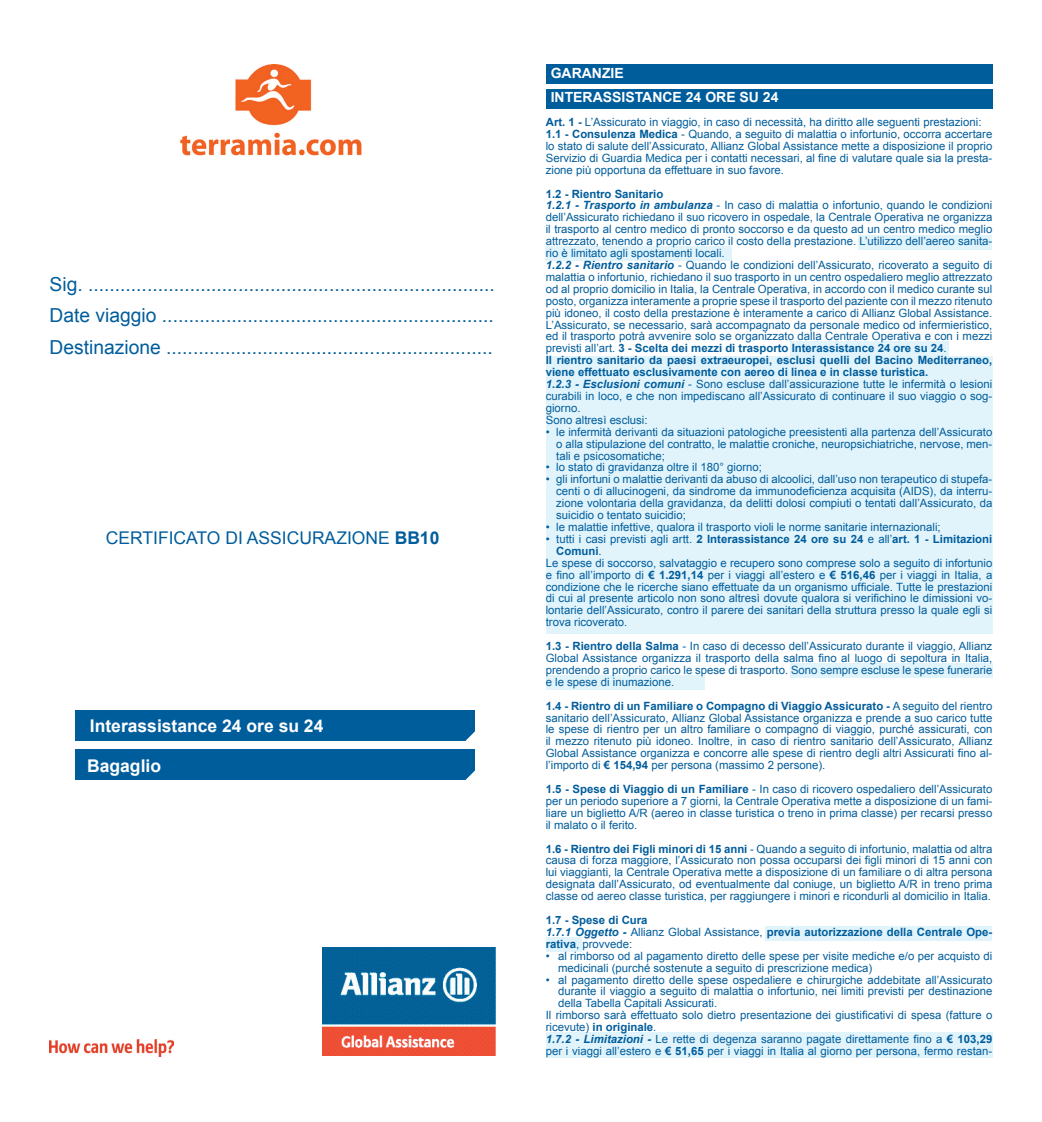
<style>
.page{position:relative;width:1042px;height:1122px;background:#fff}
.page>*{position:absolute;margin:0;border:0;box-sizing:border-box;transform-origin:0 0}
.t1{font:19.25px/31.5px "Arial";color:#005d9c;text-align:justify}
.t2{font:700 17.5px "Arial";color:#fff}
.t3{font:17.5px "Arial";color:#005d9c}
.t4{font:700 14px/23.8px "Arial";color:#fff}
.t5{font:11.38px/11.9px "Arial";color:#005d9c;text-align:justify}
.t6{font:700 11.38px/11.9px "Arial";color:#005d9c}
.s1{font-weight:700}
.s2{font-weight:700;font-style:italic}
.s3{font-weight:400}
.s4{font-style:italic}
</style>
<div class="page">
<div style="left:790px;top:341px;width:158px;height:15px;background:#e1f4fc"></div>
<div style="left:546px;top:246px;width:186px;height:14px;background:#e1f4fc"></div>
<div style="left:858px;top:235px;width:134px;height:15px;background:#e1f4fc"></div>
<div style="left:546px;top:1031px;width:446px;height:26px;background:#e1f4fc"></div>
<div style="left:765px;top:925px;width:227px;height:15px;background:#e1f4fc"></div>
<div style="left:546px;top:937px;width:35px;height:15px;background:#e1f4fc"></div>
<div style="left:790px;top:662px;width:202px;height:15px;background:#e1f4fc"></div>
<div style="left:546px;top:675px;width:158px;height:15px;background:#e1f4fc"></div>
<div style="left:546px;top:356px;width:446px;height:277px;background:#e1f4fc"></div>
<div style="left:546px;top:89px;width:446px;height:20px;background:#005d9c"></div>
<div style="left:546px;top:64px;width:446px;height:20px;background:#005d9c"></div>
<img style="left:322px;top:947px;width:174px;height:108px">
<img style="left:50px;top:1039px;width:124px;height:16px">
<div style="left:75px;top:710px;width:400px;height:30px;background:#005d9c"></div>
<svg style="left:465px;top:731px;width:10px;height:10px"></svg>
<div style="left:75px;top:749px;width:400px;height:30px;background:#005d9c"></div>
<svg style="left:465px;top:770px;width:10px;height:10px"></svg>
<img style="left:180px;top:64px;width:182px;height:92px">
<p class="t1" style="left:50px;top:268px;width:447px">Sig. ............................................................................<br>Date viaggio ..............................................................<br>Destinazione .............................................................</p>
<h2 class="t3" style="left:106px;top:526px;width:335px">CERTIFICATO DI ASSICURAZIONE <span class="s1">BB10</span></h2>
<h2 class="t2" style="left:90px;top:714px;width:235px">Interassistance 24 ore su 24</h2>
<h2 class="t2" style="left:87px;top:753px;width:75px">Bagaglio</h2>
<p class="t4" style="left:551px;top:62px;width:229px">GARANZIE<br>INTERASSISTANCE 24 ORE SU 24</p>
<p class="t5" style="left:546px;top:116px;width:448px;text-align:left"><span class="s1">Art. 1 -</span> L’Assicurato in viaggio, in caso di necessità, ha diritto alle seguenti prestazioni:<br><span class="s1">1.1 - Consulenza Medica</span> - Quando, a seguito di malattia o infortunio, occorra accertare lo stato di salute dell’Assicurato, Allianz Global Assistance mette a disposizione il proprio Servizio di Guardia Medica per i contatti necessari, al fine di valutare quale sia la presta&shy;zione più opportuna da effettuare in suo favore.</p>
<p class="t5" style="left:546px;top:188px;width:448px;text-align:left"><span class="s1">1.2 - Rientro Sanitario<br></span><span class="s2">1.2.1 - Trasporto in ambulanza</span> - In caso di malattia o infortunio, quando le condizioni dell’Assicurato richiedano il suo ricovero in ospedale, la Centrale Operativa ne organizza il trasporto al centro medico di pronto soccorso e da questo ad un centro medico meglio attrezzato, tenendo a proprio carico il costo della prestazione. L’utilizzo dell’aereo sanita&shy;rio è limitato agli spostamenti locali.<br><span class="s2">1.2.2 - Rientro sanitario</span> - Quando le condizioni dell’Assicurato, ricoverato a seguito di malattia o infortunio, richiedano il suo trasporto in un centro ospedaliero meglio attrezzato od al proprio domicilio in Italia, la Centrale Operativa, in accordo con il medico curante sul posto, organizza interamente a proprie spese il trasporto del paziente con il mezzo ritenuto più idoneo, il costo della prestazione è interamente a carico di Allianz Global Assistance.<br>L’Assicurato, se necessario, sarà accompagnato da personale medico od infermieristico, ed il trasporto potrà avvenire solo se organizzato dalla Centrale Operativa e con i mezzi previsti all’art. <span class="s1">3 - Scelta dei mezzi di trasporto Interassistance 24 ore su 24</span>.<br><span class="s1">Il rientro sanitario da paesi extraeuropei, esclusi quelli del Bacino Mediterraneo, viene effettuato esclusivamente con aereo di linea e in classe turistica.<br></span><span class="s2">1.2.3 - Esclusioni comuni</span> - Sono escluse dall’assicurazione tutte le infermità o lesioni curabili in loco, e che non impediscano all’Assicurato di continuare il suo viaggio o sog&shy;giorno.<br>Sono altresì esclusi:</p>
<p class="t5" style="left:556px;top:426px;width:437px;text-indent:-10px">• le infermità derivanti da situazioni patologiche preesistenti alla partenza dell’Assicurato o alla stipulazione del contratto, le malattie croniche, neuropsichiatriche, nervose, men&shy;tali e psicosomatiche;</p>
<p class="t5" style="left:546px;top:461px;width:218px">• lo stato di gravidanza oltre il 180° giorno;</p>
<p class="t5" style="left:556px;top:473px;width:437px;text-indent:-10px">• gli infortuni o malattie derivanti da abuso di alcoolici, dall’uso non terapeutico di stupefa&shy;centi o di allucinogeni, da sindrome da immunodeficienza acquisita (AIDS), da interru&shy;zione volontaria della gravidanza, da delitti dolosi compiuti o tentati dall’Assicurato, da suicidio o tentato suicidio;</p>
<p class="t5" style="left:546px;top:521px;width:396px">• le malattie infettive, qualora il trasporto violi le norme sanitarie internazionali;</p>
<p class="t6" style="left:546px;top:533px;width:448px"><span class="s3">• tutti i casi previsti agli artt.</span> 2 Interassistance 24 ore su 24 <span class="s3">e all’</span>art. 1 - Limitazioni</p>
<p class="t6" style="left:556px;top:545px;width:47px">Comuni<span class="s3">.</span></p>
<p class="t5" style="left:546px;top:556px;width:448px">Le spese di soccorso, salvataggio e recupero sono comprese solo a seguito di infortunio</p>
<p class="t5" style="left:546px;top:568px;width:448px">e fino all’importo di <span class="s1">€ 1.291,14</span> per i viaggi all’estero e <span class="s1">€ 516,46</span> per i viaggi in Italia, a</p>
<p class="t5" style="left:546px;top:580px;width:448px">condizione che le ricerche siano effettuate da un organismo ufficiale. Tutte le prestazioni</p>
<p class="t5" style="left:546px;top:592px;width:448px">di cui al presente articolo non sono altresì dovute qualora si verifichino le dimissioni vo-</p>
<p class="t5" style="left:546px;top:604px;width:448px">lontarie dell’Assicurato, contro il parere dei sanitari della struttura presso la quale egli si</p>
<p class="t5" style="left:546px;top:616px;width:83px">trova ricoverato.</p>
<p class="t5" style="left:546px;top:640px;width:448px"><span class="s1">1.3 - Rientro della Salma</span> - In caso di decesso dell’Assicurato durante il viaggio, Allianz Global Assistance organizza il trasporto della salma fino al luogo di sepoltura in Italia, prendendo a proprio carico le spese di trasporto. Sono sempre escluse le spese funerarie e le spese di inumazione.</p>
<p class="t5" style="left:546px;top:699px;width:448px"><span class="s1">1.4 - Rientro di un Familiare o Compagno di Viaggio Assicurato -</span> A seguito del rientro sanitario dell’Assicurato, Allianz Global Assistance organizza e prende a suo carico tutte le spese di rientro per un altro familiare o compagno di viaggio, purché assicurati, con il mezzo ritenuto più idoneo. Inoltre, in caso di rientro sanitario dell’Assicurato, Allianz Global Assistance organizza e concorre alle spese di rientro degli altri Assicurati fino al&shy;l’importo di <span class="s1">€ 154,94</span> per persona (massimo 2 persone).</p>
<p class="t5" style="left:546px;top:783px;width:448px"><span class="s1">1.5 - Spese di Viaggio di un Familiare</span> - In caso di ricovero ospedaliero dell’Assicurato per un periodo superiore a 7 giorni, la Centrale Operativa mette a disposizione di un fami&shy;liare un biglietto A/R (aereo in classe turistica o treno in prima classe) per recarsi presso il malato o il ferito.</p>
<p class="t5" style="left:546px;top:842px;width:448px"><span class="s1">1.6 - Rientro dei Figli minori di 15 anni</span> - Quando a seguito di infortunio, malattia od altra causa di forza maggiore, l’Assicurato non possa occuparsi dei figli minori di 15 anni con lui viaggianti, la Centrale Operativa mette a disposizione di un familiare o di altra persona designata dall’Assicurato, od eventualmente dal coniuge, un biglietto A/R in treno prima classe od aereo classe turistica, per raggiungere i minori e ricondurli al domicilio in Italia.</p>
<p class="t6" style="left:546px;top:914px;width:448px">1.7 - Spese di Cura<br><span class="s4">1.7.1 Oggetto -</span> <span class="s3">Allianz Global Assistance,</span> previa autorizzazione della Centrale Ope&shy;rativa<span class="s3">, provvede:</span></p>
<p class="t5" style="left:558px;top:949px;width:436px;text-indent:-12px">• al rimborso od al pagamento diretto delle spese per visite mediche e/o per acquisto di medicinali (purché sostenute a seguito di prescrizione medica)</p>
<p class="t5" style="left:546px;top:973px;width:448px">• al pagamento diretto delle spese ospedaliere e chirurgiche addebitate all’Assicurato</p>
<p class="t5" style="left:558px;top:985px;width:436px">durante il viaggio a seguito di malattia o infortunio, nei limiti previsti per destinazione</p>
<p class="t5" style="left:558px;top:997px;width:161px">della Tabella Capitali Assicurati.</p>
<p class="t5" style="left:546px;top:1009px;width:448px">Il rimborso sarà effettuato solo dietro presentazione dei giustificativi di spesa (fatture o</p>
<p class="t6" style="left:546px;top:1021px;width:112px"><span class="s3">ricevute)</span> in originale<span class="s3">.</span></p>
<p class="t5" style="left:546px;top:1032px;width:448px"><span class="s2">1.7.2 - Limitazioni -</span> Le rette di degenza saranno pagate direttamente fino a <span class="s1">€ 103,29</span></p>
<p class="t5" style="left:546px;top:1044px;width:448px">per i viaggi all’estero e <span class="s1">€ 51,65</span> per i viaggi in Italia al giorno per persona, fermo restan-</p>
</div>
